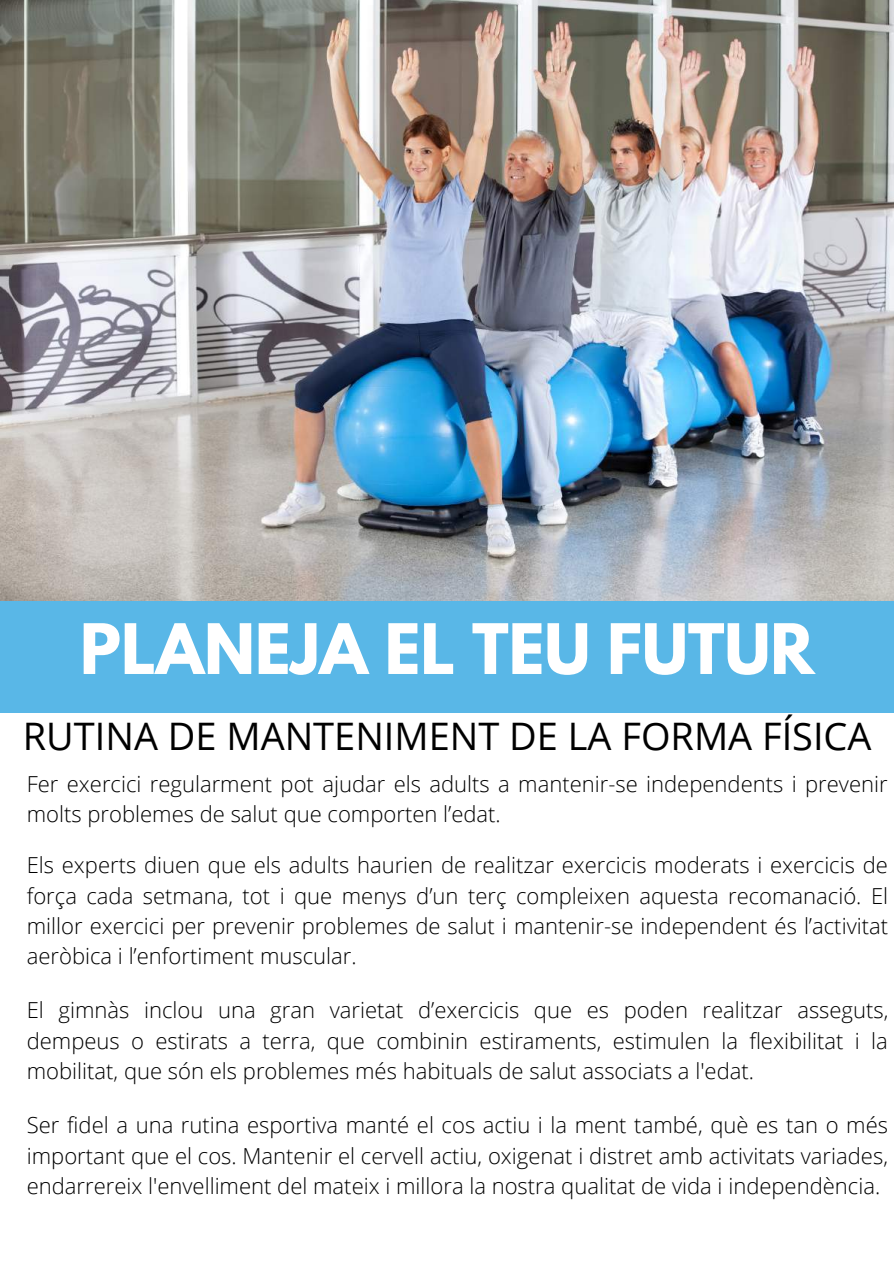
<style>
.page{position:relative;width:894px;height:1264px;background:#fff}
.page>*{position:absolute;margin:0;border:0;box-sizing:border-box;transform-origin:0 0}
.t1{font:700 61.5px "League Spartan";color:#fff}
.t2{font:37.95px "Open Sans";color:#000}
.t3{font:300 22.05px/30.5px "Open Sans";color:#000;text-align:justify}
</style>
<div class="page">
<img style="left:0;top:0;width:893px;height:601px">
<div style="left:0;top:601px;width:893px;height:112px;background:#59b7e7"></div>
<h1 class="t1" style="left:80px;top:618px;width:735px">PLANEJA EL TEU FUTUR</h1>
<h2 class="t2" style="left:23px;top:710px;width:849px">RUTINA DE MANTENIMENT DE LA FORMA FÍSICA</h2>
<p class="t3" style="left:27px;top:768px;width:862px">Fer exercici regularment pot ajudar els adults a mantenir-se independents i prevenir molts problemes de salut que comporten l’edat.</p>
<p class="t3" style="left:27px;top:849px;width:862px">Els experts diuen que els adults haurien de realitzar exercicis moderats i exercicis de força cada setmana, tot i que menys d’un terç compleixen aquesta recomanació. El millor exercici per prevenir problemes de salut i mantenir-se independent és l’activitat aeròbica i l’enfortiment muscular.</p>
<p class="t3" style="left:27px;top:994px;width:862px">El gimnàs inclou una gran varietat d’exercicis que es poden realitzar asseguts, dempeus o estirats a terra, que combinin estiraments, estimulen la flexibilitat i la mobilitat, que són els problemes més habituals de salut associats a l'edat.</p>
<p class="t3" style="left:27px;top:1109px;width:862px">Ser fidel a una rutina esportiva manté el cos actiu i la ment també, què es tan o més important que el cos. Mantenir el cervell actiu, oxigenat i distret amb activitats variades, endarrereix l'envelliment del mateix i millora la nostra qualitat de vida i independència.</p>
</div>
